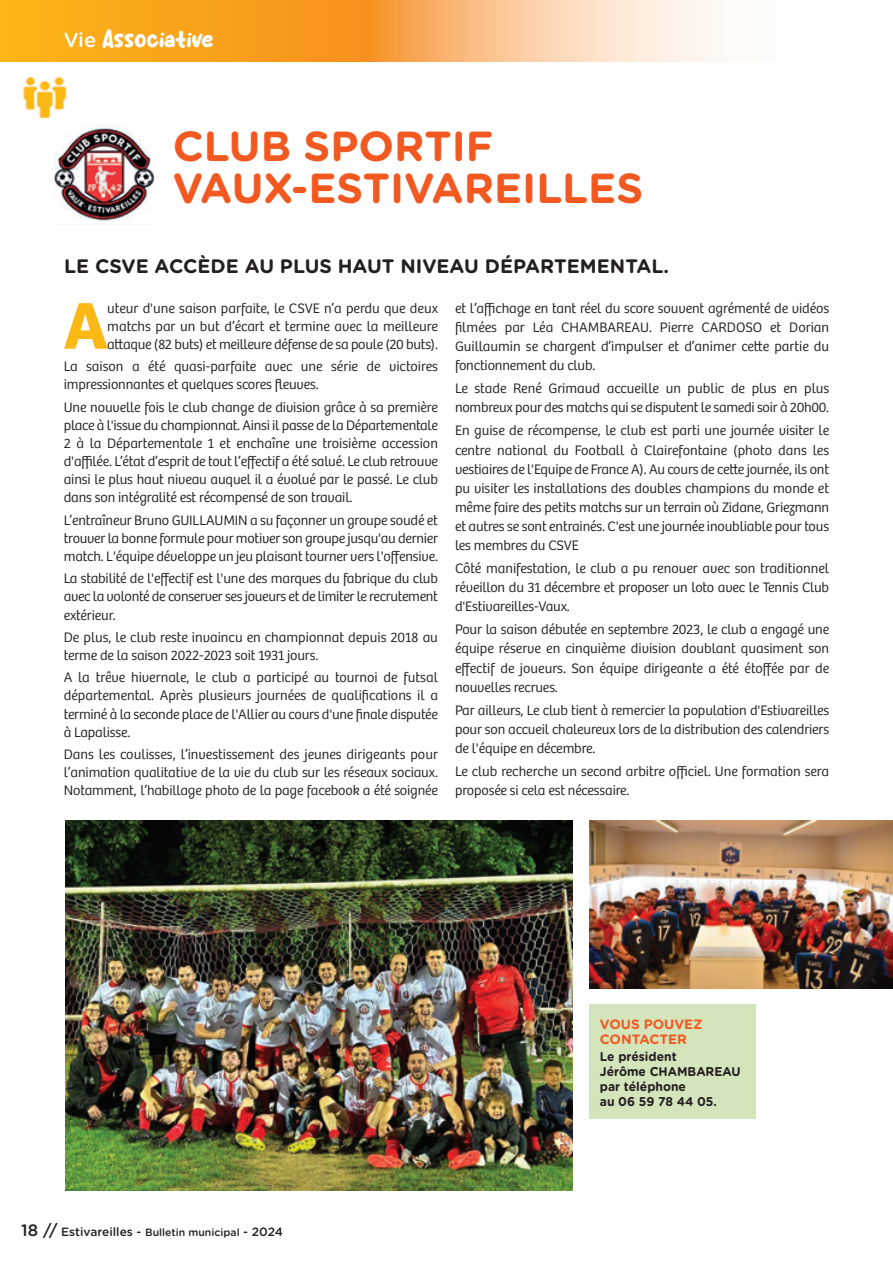
<style>
.page{position:relative;width:893px;height:1263px;background:#fff}
.page>*{position:absolute;margin:0;border:0;box-sizing:border-box;transform-origin:0 0}
.t1{font:700 68.4px "Bree";color:#fcb814}
.t2{font:700 42px/42px "Gotham Rounded";color:#f15921}
.t3{font:700 19.5px "Gotham Rounded";color:#231f20}
.t4{font:19.5px "Delight Coffee";color:#fff}
.t5{font:300 14.25px/18.1px "Bree";letter-spacing:-.01em;color:#231f20;text-align:justify}
.t6{font:700 13.5px/15px "Gotham Rounded";color:#f15921}
.t7{font:700 12.75px/15px "Gotham Rounded";color:#231f20;scale:.95 1}
.t8{font:500 12px "Gotham Rounded";color:#231f20}
.s1{font-family:"Gotham Rounded";font-weight:500;font-size:20.25px}
.s2{font-size:16.5px}
.s3{font-size:10.5px}
</style>
<div class="page">
<svg style="left:0;top:0;width:365px;height:62px;background:#f8a31a"></svg>
<img style="left:365px;top:0;width:360px;height:62px">
<img style="left:23px;top:77px;width:43px;height:40px">
<img style="left:65px;top:821px;width:508px;height:370px">
<img style="left:55px;top:124px;width:99px;height:101px">
<div style="left:590px;top:1004px;width:166px;height:115px;background:#d4e4bb"></div>
<img style="left:590px;top:821px;width:303px;height:168px">
<p class="t4" style="left:64px;top:28px;width:151px"><span class="s1">Vie</span> Associative</p>
<p class="t2" style="left:173px;top:128px;width:472px">CLUB SPORTIF<br>VAUX-ESTIVAREILLES</p>
<p class="t3" style="left:64px;top:259px;width:606px">LE CSVE ACCÈDE AU PLUS HAUT NIVEAU DÉPARTEMENTAL.</p>
<p class="t1" style="left:64px;top:301px;width:46px">A</p>
<p class="t5" style="left:107px;top:301px;width:332px">uteur d'une saison parfaite, le CSVE n’a perdu que deux matchs par un but d’écart et termine avec la meilleure attaque (82 buts) et meilleure défense de sa poule (20 buts).</p>
<p class="t5" style="left:64px;top:359px;width:376px">La saison a été quasi-parfaite avec une série de victoires impressionnantes et quelques scores fleuves.</p>
<p class="t5" style="left:64px;top:400px;width:376px">Une nouvelle fois le club change de division grâce à sa première place à l'issue du championnat. Ainsi il passe de la Départementale 2 à la Départementale 1 et enchaîne une troisième accession d'affilée. L’état d’esprit de tout l’effectif a été salué. Le club retrouve ainsi le plus haut niveau auquel il a évolué par le passé. Le club dans son intégralité est récompensé de son travail.</p>
<p class="t5" style="left:64px;top:512px;width:376px">L’entraîneur Bruno GUILLAUMIN a su façonner un groupe soudé et trouver la bonne formule pour motiver son groupe jusqu'au dernier match. L'équipe développe un jeu plaisant tourner vers l'offensive.</p>
<p class="t5" style="left:64px;top:571px;width:376px">La stabilité de l'effectif est l'une des marques du fabrique du club avec la volonté de conserver ses joueurs et de limiter le recrutement extérieur.</p>
<p class="t5" style="left:64px;top:630px;width:376px">De plus, le club reste invaincu en championnat depuis 2018 au terme de la saison 2022-2023 soit 1931 jours.</p>
<p class="t5" style="left:64px;top:670px;width:376px">A la trêve hivernale, le club a participé au tournoi de futsal départemental. Après plusieurs journées de qualifications il a terminé à la seconde place de l'Allier au cours d'une finale disputée à Lapalisse.</p>
<p class="t5" style="left:64px;top:747px;width:376px">Dans les coulisses, l’investissement des jeunes dirigeants pour l’animation qualitative de la vie du club sur les réseaux sociaux.<br>Notamment, l’habillage photo de la page facebook a été soignée</p>
<p class="t5" style="left:455px;top:300px;width:376px;line-height:19px">et l’affichage en tant réel du score souvent agrémenté de vidéos filmées par Léa CHAMBAREAU. Pierre CARDOSO et Dorian Guillaumin se chargent d’impulser et d’animer cette partie du fonctionnement du club.</p>
<p class="t5" style="left:455px;top:380px;width:376px;line-height:19px">Le stade René Grimaud accueille un public de plus en plus nombreux pour des matchs qui se disputent le samedi soir à 20h00.</p>
<p class="t5" style="left:455px;top:423px;width:376px;line-height:19px">En guise de récompense, le club est parti une journée visiter le centre national du Football à Clairefontaine (photo dans les vestiaires de l'Equipe de France A). Au cours de cette journée, ils ont pu visiter les installations des doubles champions du monde et même faire des petits matchs sur un terrain où Zidane, Griezmann et autres se sont entrainés. C'est une journée inoubliable pour tous les membres du CSVE</p>
<p class="t5" style="left:455px;top:560px;width:376px;line-height:19px">Côté manifestation, le club a pu renouer avec son traditionnel réveillon du 31 décembre et proposer un loto avec le Tennis Club d'Estivareilles-Vaux.</p>
<p class="t5" style="left:455px;top:622px;width:376px;line-height:19px">Pour la saison débutée en septembre 2023, le club a engagé une équipe réserve en cinquième division doublant quasiment son effectif de joueurs. Son équipe dirigeante a été étoffée par de nouvelles recrues.</p>
<p class="t5" style="left:455px;top:702px;width:376px;line-height:19px">Par ailleurs, Le club tient à remercier la population d'Estivareilles pour son accueil chaleureux lors de la distribution des calendriers de l'équipe en décembre.</p>
<p class="t5" style="left:455px;top:764px;width:376px;line-height:19px">Le club recherche un second arbitre officiel. Une formation sera proposée si cela est nécessaire.</p>
<p class="t8" style="left:21px;top:1227px;width:263px"><span class="s2">18 //</span> Estivareilles - <span class="s3">Bulletin municipal</span> - 2024</p>
<p class="t6" style="left:600px;top:1018px;width:104px">VOUS POUVEZ<br>CONTACTER</p>
<p class="t7" style="left:600px;top:1050px;width:150px">Le président<br>Jérôme CHAMBAREAU par téléphone<br>au 06 59 78 44 05.</p>
</div>
